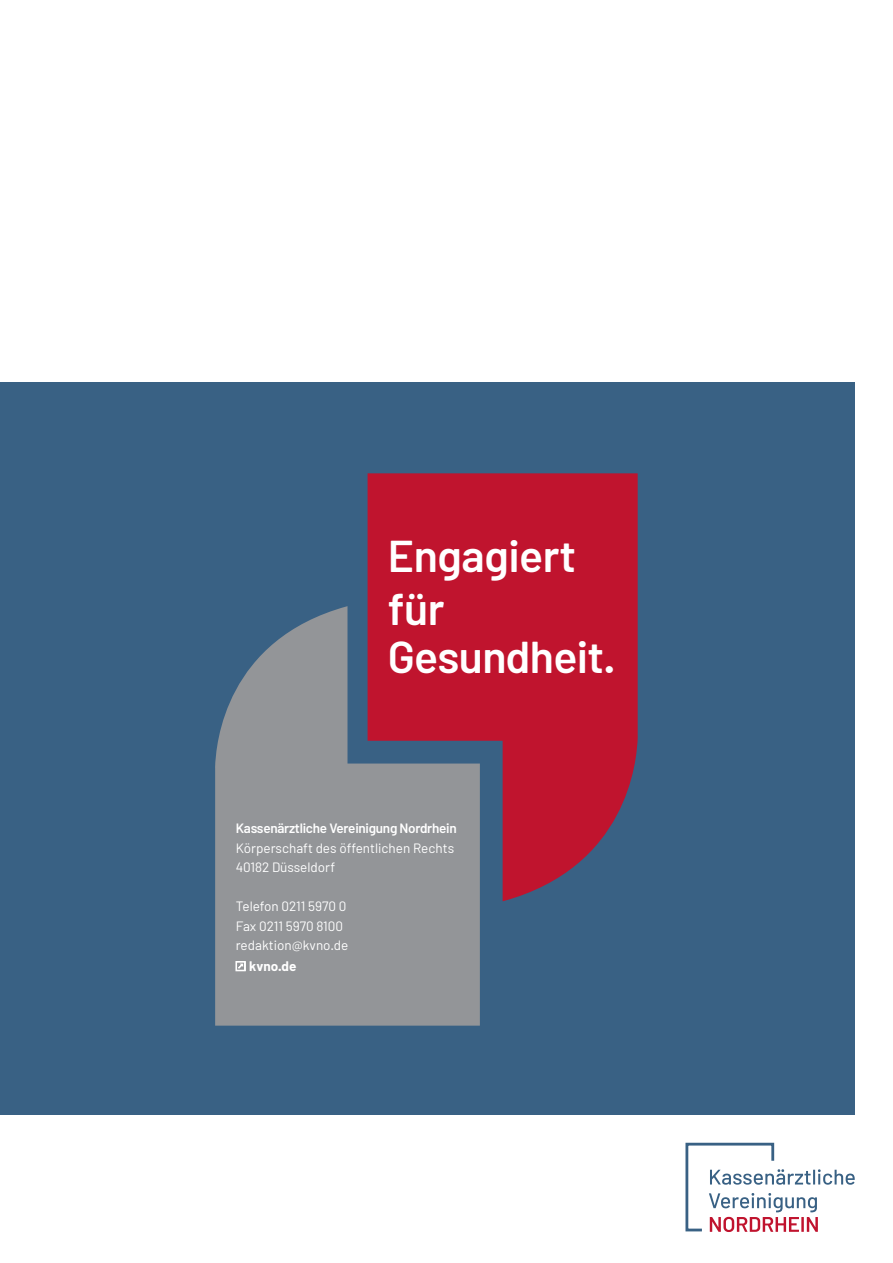
<style>
.page{position:relative;width:893px;height:1263px;background:#fff}
.page>*{position:absolute;margin:0;border:0;box-sizing:border-box;transform-origin:0 0}
.Disrupter_25pt_30pt{font:600 44.55px/52.9px "Barlow";letter-spacing:-.01em;color:#fff}
.t1{font:13.5px "Barlow";color:#fff}
.t2{font:600 13.5px "Barlow";letter-spacing:-.02em;color:#fff}
.t3{font:700 13.5px "Barlow";color:#fff}
</style>
<div class="page">
<svg style="left:685px;top:1143px;width:170px;height:89px"></svg>
<div style="left:0;top:382px;width:855px;height:732px;background:#396184"></div>
<svg style="left:368px;top:473px;width:270px;height:428px;background:#b01c37"></svg>
<svg style="left:215px;top:606px;width:265px;height:420px;background:#8f7e87"></svg>
<svg style="left:236px;top:961px;width:12px;height:13px"></svg>
<p class="Disrupter_25pt_30pt" style="left:388px;top:528px;width:190px">Engagiert für</p>
<p class="Disrupter_25pt_30pt" style="left:388px;top:630px;width:229px">Gesundheit.</p>
<p class="t2" style="left:236px;top:820px;width:222px">Kassenärztliche Vereinigung Nordrhein</p>
<p class="t1" style="left:236px;top:839px;width:220px">Körperschaft des öffentlichen Rechts</p>
<p class="t1" style="left:236px;top:859px;width:101px">40182 Düsseldorf</p>
<p class="t1" style="left:236px;top:898px;width:112px">Telefon 0211 5970 0</p>
<p class="t1" style="left:236px;top:917px;width:109px">Fax 0211 5970 8100</p>
<p class="t1" style="left:236px;top:937px;width:114px">redaktion@kvno.de</p>
<p class="t3" style="left:249px;top:958px;width:49px">kvno.de</p>
</div>
